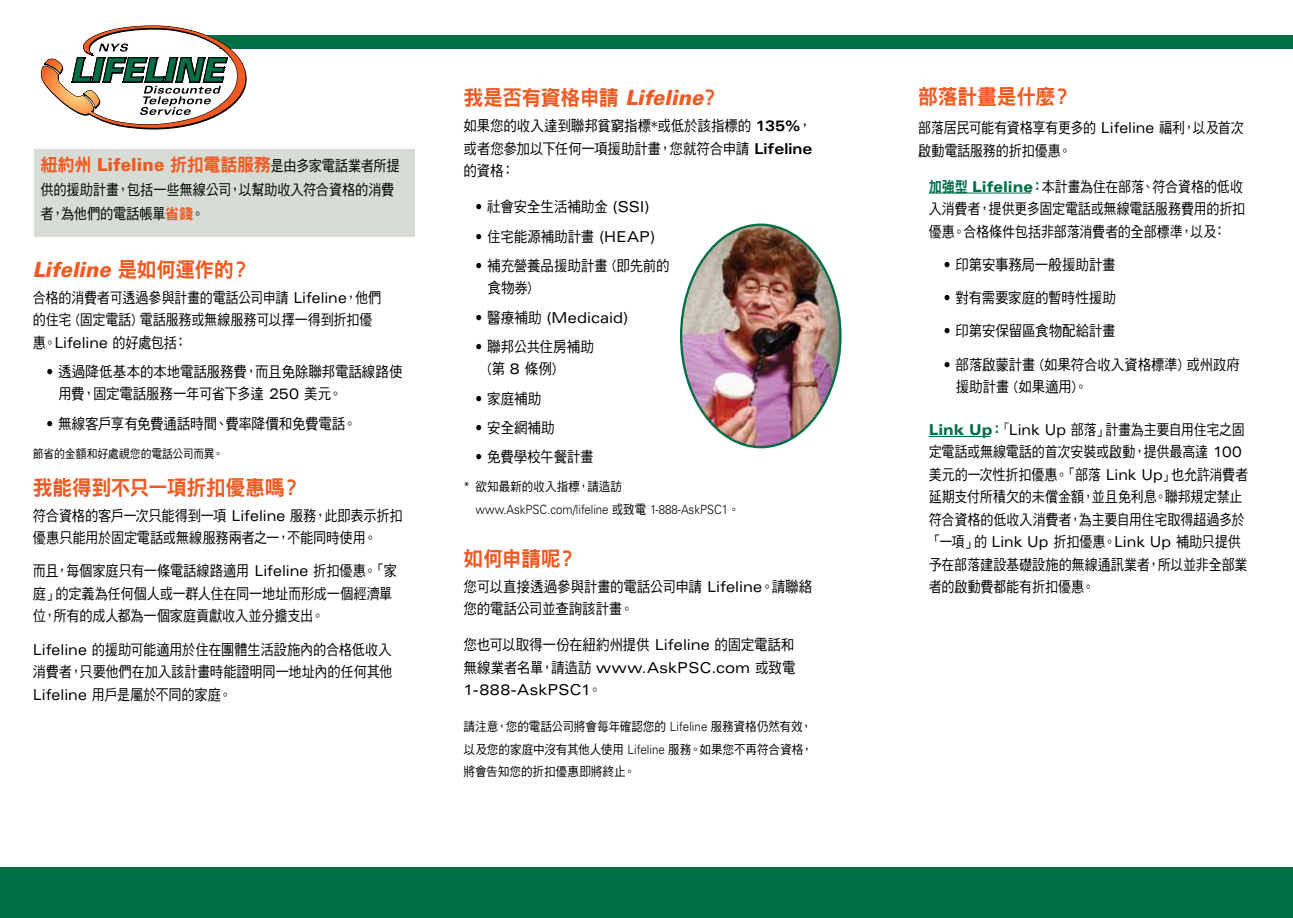
<style>
.page{position:relative;width:1293px;height:918px;background:#fff}
.page>*{position:absolute;margin:0;border:0;box-sizing:border-box;transform-origin:0 0}
.t1{font:21px "DF Hei Std W9";letter-spacing:-.025em;color:#f15a22;scale:.95 1}
.t2{font:italic 900 21px "Univers LT Std";color:#f15a22;scale:.95 1}
.t3{font:15px/22.5px "DF Hei Std W5";letter-spacing:-.015em;color:#000;scale:.87 1}
.t4{font:15px/22.5px "DF Hei Std W5";letter-spacing:-.015em;color:#000;scale:.9 1}
.t5{font:15px/22.5px "DF Hei Std W5";letter-spacing:-.015em;color:#000;scale:.88 1}
.t6{font:expanded 15px/22.5px "Univers LT Std";letter-spacing:.005em;color:#000;scale:.9 1}
.t7{font:12.75px/22.5px "DF Hei Std W5";color:#000;text-align:justify;scale:.91 1}
.t8{font:300 12.75px "Univers LT Std";color:#000;scale:.9 1}
.t9{font:12.75px "DF Hei Std W5";color:#000;scale:.9 1}
.t10{font:12px "DF Hei Std W5";letter-spacing:-.01em;color:#000;scale:.9 1}
.s1{font-family:"DF Hei Std W9";font-size:18px;color:#f15a22}
.s2{font-family:"Univers LT Std";font-weight:900;font-size:18px;color:#f15a22}
.s3{font-family:"DF Hei Std W9";color:#f15a22}
.s4{font-family:"DF Hei Std W9";font-weight:400;font-style:normal}
.s5{font-family:"Univers LT Std";font-stretch:expanded}
.s6{font-family:"Univers LT Std";font-weight:900;font-style:italic}
.s7{font-family:"Univers LT Std";font-weight:700;font-stretch:expanded}
.s8{font-family:"DF Hei Std W5";font-stretch:normal}
.s9{font-family:"Univers LT Std";font-weight:300}
.s10{font-family:"DF Hei Std W5";font-weight:400}
.s11{font-family:"DF Hei Std W9";color:#006f45}
.s12{font-family:"Univers LT Std";font-weight:900;font-stretch:expanded;color:#006f45}
.s13{font-family:"DF Hei Std W3"}
</style>
<div class="page">
<div style="left:34px;top:149px;width:380px;height:88px;background:#d7ddd4"></div>
<div style="left:202px;top:35px;width:1091px;height:14px;background:#006f45"></div>
<hr style="left:928px;top:193px;width:103px;height:1px;background:#006f45">
<hr style="left:928px;top:436px;width:62px;height:1px;background:#006f45">
<div style="left:0;top:867px;width:1293px;height:51px;background:#006f45"></div>
<svg style="left:40px;top:25px;width:207px;height:105px"></svg>
<img style="left:682px;top:225px;width:158px;height:222px">
<p class="t5" style="left:40px;top:154px;width:410px;line-height:24px"><span class="s1">紐約州</span> <span class="s2">Lifeline</span> <span class="s1">折扣電話服務</span>是由多家電話業者所提供的援助計畫，包括一些無線公司，以幫助收入符合資格的消費者，為他們的電話帳單<span class="s3">省錢</span>。</p>
<h1 class="t2" style="left:33px;top:256px;width:231px">Lifeline <span class="s4">是如何運作的？</span></h1>
<p class="t3" style="left:33px;top:286px;width:402px">合格的消費者可透過參與計畫的電話公司申請 <span class="s5">Lifeline</span>，他們的住宅 (固定電話) 電話服務或無線服務可以擇一得到折扣優惠。<span class="s5">Lifeline</span> 的好處包括：</p>
<p class="t4" style="left:58px;top:360px;width:384px;text-indent:-12px"><span class="s5">•</span> 透過降低基本的本地電話服務費，而且免除聯邦電話線路使用費，固定電話服務一年可省下多達 <span class="s5">250</span> 美元。</p>
<p class="t4" style="left:46px;top:412px;width:346px"><span class="s5">•</span> 無線客戶享有免費通話時間、費率降價和免費電話。</p>
<p class="t10" style="left:33px;top:447px;width:214px">節省的金額和好處視您的電話公司而異。</p>
<h1 class="t1" style="left:33px;top:476px;width:284px">我能得到不只一項折扣優惠嗎？</h1>
<p class="t5" style="left:33px;top:504px;width:422px">符合資格的客戶一次只能得到一項 <span class="s5">Lifeline</span> 服務，此即表示折扣優惠只能用於固定電話或無線服務兩者之一，不能同時使用。</p>
<p class="t5" style="left:33px;top:560px;width:415px">而且，每個家庭只有一條電話線路適用 <span class="s5">Lifeline</span> 折扣優惠。「家庭」的定義為任何個人或一群人住在同一地址而形成一個經濟單位，所有的成人都為一個家庭貢獻收入並分擔支出。</p>
<p class="t5" style="left:33px;top:638px;width:410px;text-align:justify"><span class="s5">Lifeline</span> 的援助可能適用於住在團體生活設施內的合格低收入消費者，只要他們在加入該計畫時能證明同一地址內的任何其他<span class="s5">Lifeline</span> 用戶是屬於不同的家庭。</p>
<h1 class="t1" style="left:463px;top:86px;width:271px">我是否有資格申請 <span class="s6">Lifeline</span>？</h1>
<p class="t4" style="left:463px;top:114px;width:389px;text-align:justify">如果您的收入達到聯邦貧窮指標*或低於該指標的 <span class="s7">135%</span>，或者您參加以下任何一項援助計畫，您就符合申請 <span class="s7">Lifeline</span>的資格：</p>
<p class="t4" style="left:475px;top:195px;width:195px"><span class="s5">•</span> 社會安全生活補助金 <span class="s5">(SSI)</span></p>
<p class="t4" style="left:475px;top:225px;width:201px"><span class="s5">•</span> 住宅能源補助計畫 <span class="s5">(HEAP)</span></p>
<p class="t4" style="left:487px;top:254px;width:204px;text-indent:-12px"><span class="s5">•</span> 補充營養品援助計畫 (即先前的食物券)</p>
<p class="t6" style="left:475px;top:306px;width:171px">• <span class="s8">醫療補助</span> (Medicaid)</p>
<p class="t4" style="left:487px;top:335px;width:120px;text-indent:-12px"><span class="s5">•</span> 聯邦公共住房補助(第 <span class="s5">8</span> 條例)</p>
<p class="t4" style="left:475px;top:387px;width:75px"><span class="s5">•</span> 家庭補助</p>
<p class="t4" style="left:475px;top:416px;width:89px"><span class="s5">•</span> 安全網補助</p>
<p class="t4" style="left:475px;top:445px;width:133px"><span class="s5">•</span> 免費學校午餐計畫</p>
<p class="t9" style="left:463px;top:480px;width:177px"><span class="s9">*</span> 欲知最新的收入指標，請造訪</p>
<p class="t8" style="left:475px;top:502px;width:295px">www.AskPSC.com/lifeline <span class="s10">或致電</span> 1-888-AskPSC1<span class="s10">。</span></p>
<h1 class="t1" style="left:463px;top:547px;width:121px">如何申請呢？</h1>
<p class="t4" style="left:463px;top:575px;width:389px">您可以直接透過參與計畫的電話公司申請 <span class="s5">Lifeline</span>。請聯絡您的電話公司並查詢該計畫。</p>
<p class="t4" style="left:463px;top:633px;width:369px">您也可以取得一份在紐約州提供 <span class="s5">Lifeline</span> 的固定電話和</p>
<p class="t6" style="left:463px;top:656px;width:370px"><span class="s8">無線業者名單，請造訪</span> www.AskPSC.com <span class="s8">或致電<br></span>1-888-AskPSC1<span class="s8">。</span></p>
<p class="t7" style="left:463px;top:715px;width:385px">請注意，您的電話公司將會每年確認您的 <span class="s9">Lifeline</span> 服務資格仍然有效，以及您的家庭中沒有其他人使用 <span class="s9">Lifeline</span> 服務。如果您不再符合資格，將會告知您的折扣優惠即將終止。</p>
<h1 class="t1" style="left:918px;top:85px;width:164px">部落計畫是什麼？</h1>
<p class="t3" style="left:918px;top:116px;width:376px">部落居民可能有資格享有更多的 <span class="s5">Lifeline</span> 福利，以及首次啟動電話服務的折扣優惠。</p>
<p class="t3" style="left:929px;top:175px;width:365px"><span class="s11">加強型</span> <span class="s12">Lifeline</span><span class="s11">：</span>本計畫為住在部落、符合資格的低收入消費者，提供更多固定電話或無線電話服務費用的折扣優惠。合格條件包括非部落消費者的全部標準，以及：</p>
<p class="t4" style="left:944px;top:253px;width:192px"><span class="s5">•</span> 印第安事務局一般援助計畫</p>
<p class="t4" style="left:944px;top:286px;width:193px"><span class="s5">•</span> 對有需要家庭的暫時性援助</p>
<p class="t4" style="left:944px;top:320px;width:193px"><span class="s5">•</span> 印第安保留區食物配給計畫</p>
<p class="t4" style="left:956px;top:353px;width:317px;text-indent:-12px"><span class="s5">•</span> 部落啟蒙計畫 (如果符合收入資格標準) 或州政府援助計畫 (如果適用)。</p>
<p class="t3" style="left:928px;top:418px;width:369px"><span class="s12">Link Up</span><span class="s11">：</span><span class="s13">「</span><span class="s5">Link Up</span> 部落」計畫為主要自用住宅之固定電話或無線電話的首次安裝或啟動，提供最高達 <span class="s5">100</span>美元的一次性折扣優惠。「部落 <span class="s5">Link Up</span>」也允許消費者延期支付所積欠的未償金額，並且免利息。聯邦規定禁止符合資格的低收入消費者，為主要自用住宅取得超過多於「一項」的 <span class="s5">Link Up</span> 折扣優惠。<span class="s5">Link Up</span> 補助只提供予在部落建設基礎設施的無線通訊業者，所以並非全部業者的啟動費都能有折扣優惠。</p>
</div>
